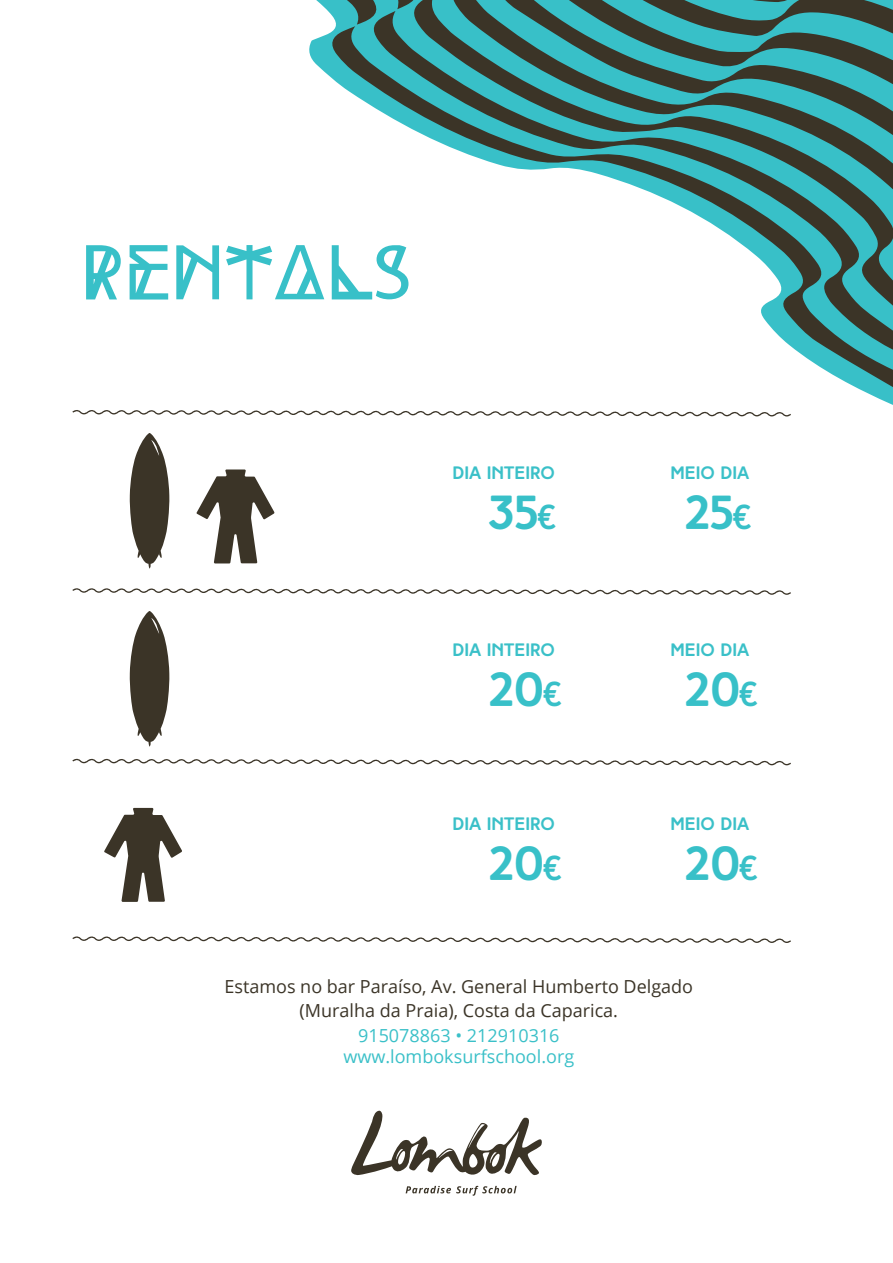
<style>
.page{position:relative;width:893px;height:1263px;background:#fff}
.page>*{position:absolute;margin:0;border:0;box-sizing:border-box;transform-origin:0 0}
.t1{font:77.55px "High Tide";color:#38c0c8}
.t2{font:700 47.7px "High Tide";color:#38c0c8}
.t3{font:18px/24.6px "Open Sans";color:#3b3427;text-align:center}
.t4{font:700 18px "High Tide";color:#3ac0c8}
.t5{font:18px/21.6px "Open Sans";color:#3ac0c8;text-align:center}
.s1{font-size:34.5px}
</style>
<div class="page">
<svg style="left:129px;top:433px;width:41px;height:135px"></svg>
<svg style="left:309px;top:0;width:584px;height:405px"></svg>
<svg style="left:431px;top:0;width:462px;height:229px"></svg>
<svg style="left:476px;top:0;width:417px;height:163px;background:#39807f"></svg>
<svg style="left:534px;top:0;width:359px;height:111px;background:#397e7c"></svg>
<svg style="left:351px;top:1110px;width:191px;height:86px"></svg>
<svg style="left:72px;top:410px;width:719px;height:7px"></svg>
<svg style="left:72px;top:588px;width:719px;height:7px"></svg>
<svg style="left:72px;top:758px;width:719px;height:8px"></svg>
<svg style="left:72px;top:936px;width:719px;height:7px"></svg>
<svg style="left:196px;top:469px;width:78px;height:94px"></svg>
<svg style="left:129px;top:611px;width:41px;height:135px"></svg>
<svg style="left:104px;top:808px;width:78px;height:94px"></svg>
<h1 class="t1" style="left:80px;top:228px;width:333px">RENTALS</h1>
<p class="t4" style="left:452px;top:462px;width:104px">DIA INTEIRO</p>
<h2 class="t2" style="left:489px;top:484px;width:69px">35<span class="s1">€</span></h2>
<p class="t4" style="left:452px;top:639px;width:104px">DIA INTEIRO</p>
<h2 class="t2" style="left:489px;top:661px;width:75px">20<span class="s1">€</span></h2>
<p class="t4" style="left:452px;top:813px;width:104px">DIA INTEIRO</p>
<h2 class="t2" style="left:489px;top:835px;width:75px">20<span class="s1">€</span></h2>
<p class="t4" style="left:670px;top:462px;width:80px">MEIO DIA</p>
<h2 class="t2" style="left:685px;top:484px;width:68px">25<span class="s1">€</span></h2>
<p class="t4" style="left:670px;top:639px;width:80px">MEIO DIA</p>
<h2 class="t2" style="left:685px;top:661px;width:75px">20<span class="s1">€</span></h2>
<p class="t4" style="left:670px;top:813px;width:80px">MEIO DIA</p>
<h2 class="t2" style="left:685px;top:835px;width:75px">20<span class="s1">€</span></h2>
<p class="t3" style="left:224px;top:973px;width:470px">Estamos no bar Paraíso, Av. General Humberto Delgado (Muralha da Praia), Costa da Caparica.</p>
<p class="t5" style="left:343px;top:1024px;width:232px">915078863 • 212910316 www.lomboksurfschool.org</p>
</div>
